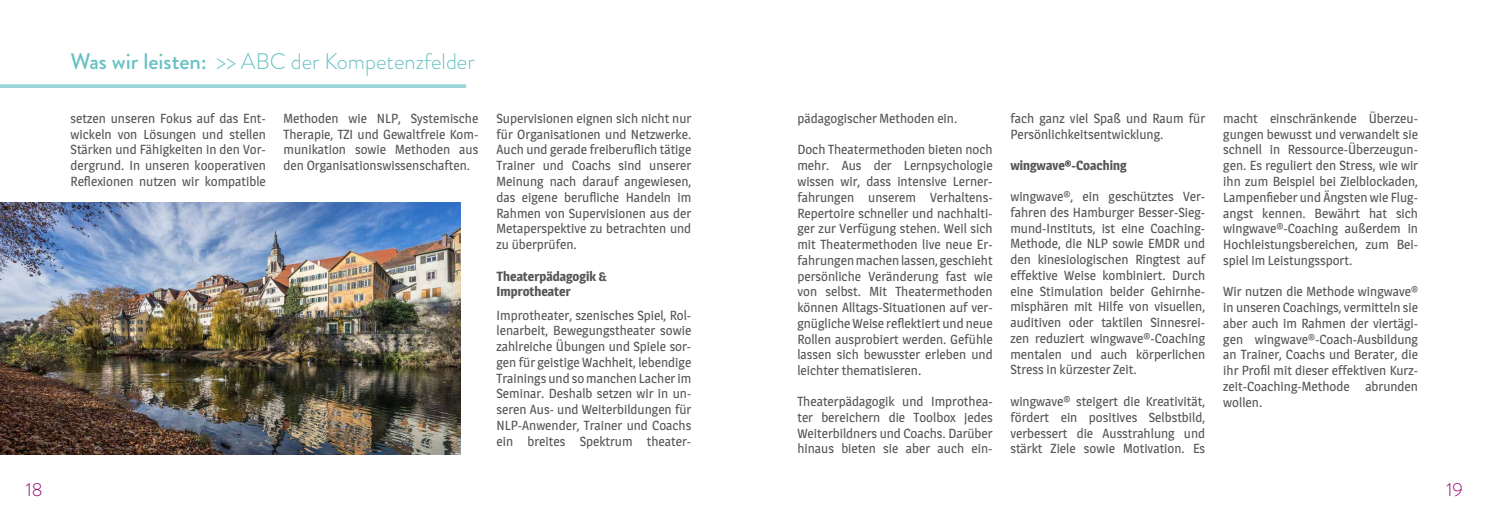
<style>
.page{position:relative;width:1489px;height:525px;background:#fff}
.page>*{position:absolute;margin:0;border:0;box-sizing:border-box;transform-origin:0 0}
.t1{font:300 22.5px "Brandon Grotesque";color:#68c1c4}
.t2{font:300 18.75px "Brandon Grotesque";color:#940270}
.t3{font:13.12px/15.8px "Magra";color:#565656;text-align:justify}
.t4{font:700 13.12px/15.8px "Magra";color:#565656}
.s1{font-weight:500}
.s2{font-weight:400;font-size:12.5px;color:#000}
</style>
<div class="page">
<img style="left:0;top:203px;width:460px;height:251px">
<svg style="left:0;top:84px;width:466px;height:4px;background:#a3d8da"></svg>
<h1 class="t1" style="left:71px;top:46px;width:405px"><span class="s1">Was wir leisten:</span> &gt;&gt; ABC der Kompetenzfelder</h1>
<p class="t3" style="left:71px;top:110px;width:197px">setzen unseren Fokus auf das Ent&shy;wickeln von Lösungen und stellen Stärken und Fähigkeiten in den Vor&shy;dergrund. In unseren kooperativen Reflexionen nutzen wir kompatible</p>
<p class="t3" style="left:1223px;top:110px;width:196px">macht einschränkende Überzeu&shy;gungen bewusst und verwandelt sie schnell in Ressource-Überzeugun&shy;gen. Es reguliert den Stress, wie wir ihn zum Beispiel bei Zielblockaden, Lampenfieber und Ängsten wie Flug&shy;angst kennen. Bewährt hat sich wingwave®-Coaching außerdem in Hochleistungsbereichen, zum Bei&shy;spiel im Leistungssport.</p>
<p class="t3" style="left:1223px;top:284px;width:196px">Wir nutzen die Methode wingwave® in unseren Coachings, vermitteln sie aber auch im Rahmen der viertägi&shy;gen wingwave®-Coach-Ausbildung an Trainer, Coachs und Berater, die ihr Profil mit dieser effektiven Kurz&shy;zeit-Coaching-Methode abrunden wollen.</p>
<p class="t3" style="left:1010px;top:110px;width:196px">fach ganz viel Spaß und Raum für<br>Persönlichkeitsentwicklung.</p>
<p class="t4" style="left:1010px;top:157px;width:118px">wingwave<span class="s2">®</span>-Coaching</p>
<p class="t3" style="left:1010px;top:188px;width:196px">wingwave®, ein geschütztes Ver&shy;fahren des Hamburger Besser-Sieg&shy;mund-Instituts, ist eine Coaching-Methode, die NLP sowie EMDR und den kinesiologischen Ringtest auf effektive Weise kombiniert. Durch eine Stimulation beider Gehirnhe&shy;misphären mit Hilfe von visuellen, auditiven oder taktilen Sinnesrei&shy;zen reduziert wingwave®-Coaching mentalen und auch körperlichen Stress in kürzester Zeit.</p>
<p class="t3" style="left:1010px;top:393px;width:196px">wingwave® steigert die Kreativität, fördert ein positives Selbstbild, verbessert die Ausstrahlung und stärkt Ziele sowie Motivation. Es</p>
<p class="t3" style="left:496px;top:110px;width:196px">Supervisionen eignen sich nicht nur für Organisationen und Netzwerke.<br>Auch und gerade freiberuflich tätige Trainer und Coachs sind unserer Meinung nach darauf angewiesen, das eigene berufliche Handeln im Rahmen von Supervisionen aus der Metaperspektive zu betrachten und zu überprüfen.</p>
<p class="t4" style="left:496px;top:268px;width:112px">Theaterpädagogik &amp;<br>Improtheater</p>
<p class="t3" style="left:496px;top:307px;width:196px">Improtheater, szenisches Spiel, Rol&shy;lenarbeit, Bewegungstheater sowie zahlreiche Übungen und Spiele sor&shy;gen für geistige Wachheit, lebendige Trainings und so manchen Lacher im Seminar. Deshalb setzen wir in un&shy;seren Aus- und Weiterbildungen für NLP-Anwender, Trainer und Coachs ein breites Spektrum theater-</p>
<p class="t3" style="left:797px;top:110px;width:161px">pädagogischer Methoden ein.</p>
<p class="t3" style="left:797px;top:142px;width:197px">Doch Theatermethoden bieten noch mehr. Aus der Lernpsychologie wissen wir, dass intensive Lerner&shy;fahrungen unserem Verhaltens-Repertoire schneller und nachhalti&shy;ger zur Verfügung stehen. Weil sich mit Theatermethoden live neue Er&shy;fahrungen machen lassen, geschieht persönliche Veränderung fast wie von selbst. Mit Theatermethoden können Alltags-Situationen auf ver&shy;gnügliche Weise reflektiert und neue Rollen ausprobiert werden. Gefühle lassen sich bewusster erleben und leichter thematisieren.</p>
<p class="t3" style="left:797px;top:393px;width:197px">Theaterpädagogik und Improthea&shy;ter bereichern die Toolbox jedes Weiterbildners und Coachs. Darüber hinaus bieten sie aber auch ein-</p>
<p class="t3" style="left:283px;top:110px;width:196px">Methoden wie NLP, Systemische Therapie, TZI und Gewaltfreie Kom&shy;munikation sowie Methoden aus den Organisationswissenschaften.</p>
<h2 class="t2" style="left:26px;top:476px;width:18px">18</h2>
<h2 class="t2" style="left:1446px;top:476px;width:18px">19</h2>
</div>
